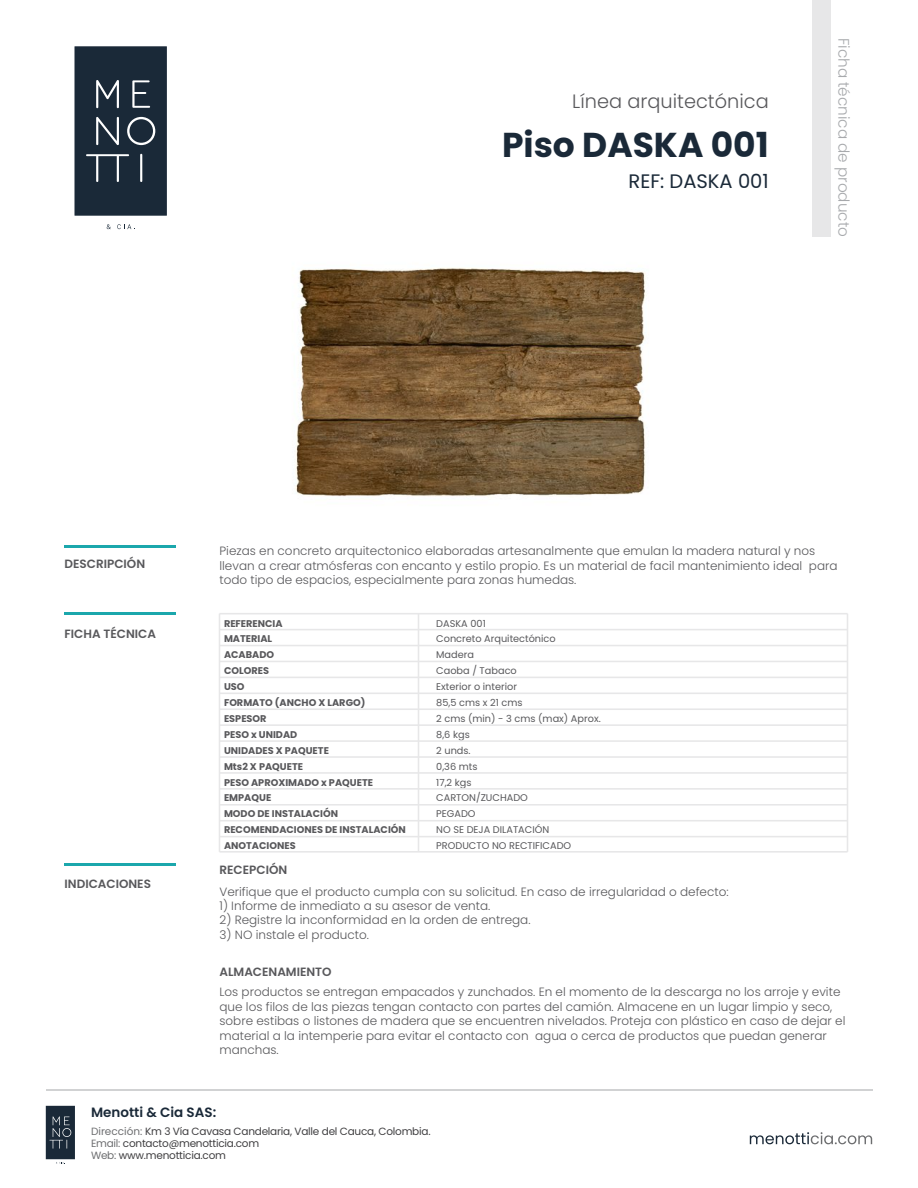
<style>
.page{position:relative;width:918px;height:1188px;background:#fff}
.page>*{position:absolute;margin:0;border:0;box-sizing:border-box;transform-origin:0 0}
.t1{font:700 34.5px "Poppins";color:#1a2938}
.t2{font:19.5px "Poppins";color:#1a2938}
.t3{font:300 19.35px "Poppins";color:#58585b}
.t4{font:300 15.15px "Poppins";color:#a7a9ac}
.t5{font:600 13.5px "Poppins";color:#1a2938}
.t6{font:300 12px/14.4px "Poppins";color:#58585b}
.t7{font:600 12px "Poppins";color:#58585b}
.t8{font:10.5px/12px "Poppins";letter-spacing:-.02em;color:#403f41}
.t9{font:9.75px/15.9px "Poppins";color:#58585b}
.t10{font:700 9.75px/15.9px "Poppins";color:#58585b}
.s1{color:#6d6e70}
</style>
<div class="page">
<img style="left:107px;top:229px;width:724px;height:268px">
<svg style="left:107px;top:224px;width:4px;height:5px"></svg>
<svg style="left:117px;top:224px;width:18px;height:5px"></svg>
<div style="left:75px;top:46px;width:92px;height:170px;background:#1a2938"></div>
<hr style="left:140px;top:154px;width:2px;height:28px;background:#fff">
<svg style="left:86px;top:154px;width:43px;height:28px"></svg>
<svg style="left:127px;top:117px;width:28px;height:28px"></svg>
<svg style="left:96px;top:117px;width:23px;height:29px"></svg>
<svg style="left:132px;top:80px;width:18px;height:28px"></svg>
<svg style="left:96px;top:80px;width:23px;height:28px"></svg>
<hr style="left:65px;top:545px;width:111px;height:2px;background:#1ba7ac">
<hr style="left:65px;top:613px;width:111px;height:2px;background:#1ba7ac">
<div style="left:812px;top:0;width:18px;height:237px;background:#e7e7e8"></div>
<hr style="left:220px;top:613px;width:627px;height:1px;background:#e7e7e8">
<hr style="left:220px;top:836px;width:627px;height:1px;background:#e7e7e8">
<hr style="left:220px;top:851px;width:627px;height:2px;background:#e7e7e8">
<hr style="left:220px;top:820px;width:627px;height:1px;background:#e7e7e8">
<hr style="left:220px;top:804px;width:627px;height:2px;background:#e7e7e8">
<hr style="left:220px;top:788px;width:627px;height:2px;background:#e7e7e8">
<hr style="left:220px;top:772px;width:627px;height:2px;background:#e7e7e8">
<hr style="left:220px;top:756px;width:627px;height:2px;background:#e7e7e8">
<hr style="left:220px;top:740px;width:627px;height:2px;background:#e7e7e8">
<hr style="left:220px;top:724px;width:627px;height:2px;background:#e7e7e8">
<hr style="left:220px;top:708px;width:627px;height:2px;background:#e7e7e8">
<hr style="left:220px;top:693px;width:627px;height:1px;background:#e7e7e8">
<hr style="left:220px;top:677px;width:627px;height:1px;background:#e7e7e8">
<hr style="left:220px;top:661px;width:627px;height:1px;background:#e7e7e8">
<hr style="left:220px;top:645px;width:627px;height:1px;background:#e7e7e8">
<hr style="left:220px;top:629px;width:627px;height:1px;background:#e7e7e8">
<hr style="left:219px;top:614px;width:1px;height:238px;background:#e7e7e8">
<hr style="left:418px;top:614px;width:1px;height:238px;background:#e7e7e8">
<hr style="left:847px;top:614px;width:1px;height:238px;background:#e7e7e8">
<hr style="left:65px;top:863px;width:111px;height:3px;background:#1ba7ac">
<hr style="left:46px;top:1090px;width:826px;height:1px;background:#d1d2d3">
<svg style="left:56px;top:1162px;width:9px;height:2px"></svg>
<div style="left:46px;top:1106px;width:29px;height:53px;background:#1a2938"></div>
<svg style="left:49px;top:1116px;width:22px;height:33px"></svg>
<svg style="left:750px;top:1132px;width:122px;height:12px"></svg>
<h3 class="t3" style="left:572px;top:90px;width:198px">Línea arquitectónica</h3>
<h1 class="t1" style="left:502px;top:125px;width:268px">Piso DASKA 001</h1>
<h2 class="t2" style="left:629px;top:169px;width:142px">REF: DASKA 001</h2>
<p class="t4" style="left:853px;top:38px;width:201px;rotate:90deg">Ficha técnica de producto</p>
<p class="t7" style="left:65px;top:557px;width:82px">DESCRIPCIÓN</p>
<p class="t7" style="left:65px;top:627px;width:93px">FICHA TÉCNICA</p>
<p class="t7" style="left:65px;top:876px;width:88px">INDICACIONES</p>
<p class="t6" style="left:220px;top:544px;width:620px">Piezas en concreto arquitectonico elaboradas artesanalmente que emulan la madera natural y nos llevan a crear atmósferas con encanto y estilo propio. Es un material de facil mantenimiento ideal para todo tipo de espacios, especialmente para zonas humedas.</p>
<p class="t10" style="left:224px;top:615px;width:183px">REFERENCIA<br>MATERIAL<br>ACABADO<br>COLORES<br>USO<br>FORMATO (ANCHO X LARGO)<br>ESPESOR<br>PESO x UNIDAD<br>UNIDADES X PAQUETE<br>Mts2 X PAQUETE<br>PESO APROXIMADO x PAQUETE<br>EMPAQUE<br>MODO DE INSTALACIÓN<br>RECOMENDACIONES DE INSTALACIÓN<br>ANOTACIONES</p>
<p class="t7" style="left:220px;top:863px;width:69px">RECEPCIÓN</p>
<p class="t9" style="left:436px;top:615px;width:166px">DASKA 001<br>Concreto Arquitectónico<br>Madera<br>Caoba / Tabaco<br>Exterior o interior<br>85,5 cms x 21 cms<br>2 cms (min) - 3 cms (max) Aprox.<br>8,6 kgs<br>2 unds.<br>0,36 mts<br>17,2 kgs<br>CARTON/ZUCHADO<br>PEGADO<br>NO SE DEJA DILATACIÓN<br>PRODUCTO NO RECTIFICADO</p>
<p class="t6" style="left:220px;top:884px;width:511px">Verifique que el producto cumpla con su solicitud. En caso de irregularidad o defecto:</p>
<p class="t6" style="left:220px;top:899px;width:272px">1) Informe de inmediato a su asesor de venta.</p>
<p class="t6" style="left:220px;top:913px;width:313px">2) Registre la inconformidad en la orden de entrega.</p>
<p class="t6" style="left:220px;top:928px;width:151px">3) NO instale el producto.</p>
<p class="t7" style="left:220px;top:965px;width:114px">ALMACENAMIENTO</p>
<p class="t6" style="left:220px;top:985px;width:627px">Los productos se entregan empacados y zunchados. En el momento de la descarga no los arroje y evite que los filos de las piezas tengan contacto con partes del camión. Almacene en un lugar limpio y seco, sobre estibas o listones de madera que se encuentren nivelados. Proteja con plástico en caso de dejar el material a la intemperie para evitar el contacto con agua o cerca de productos que puedan generar manchas.</p>
<p class="t5" style="left:91px;top:1104px;width:127px">Menotti &amp; Cia SAS:</p>
<p class="t8" style="left:91px;top:1125px;width:341px"><span class="s1">Dirección:</span> Km 3 Vía Cavasa Candelaria, Valle del Cauca, Colombia.<br><span class="s1">Email:</span> contacto@menotticia.com<br><span class="s1">Web:</span> www.menotticia.com</p>
</div>
